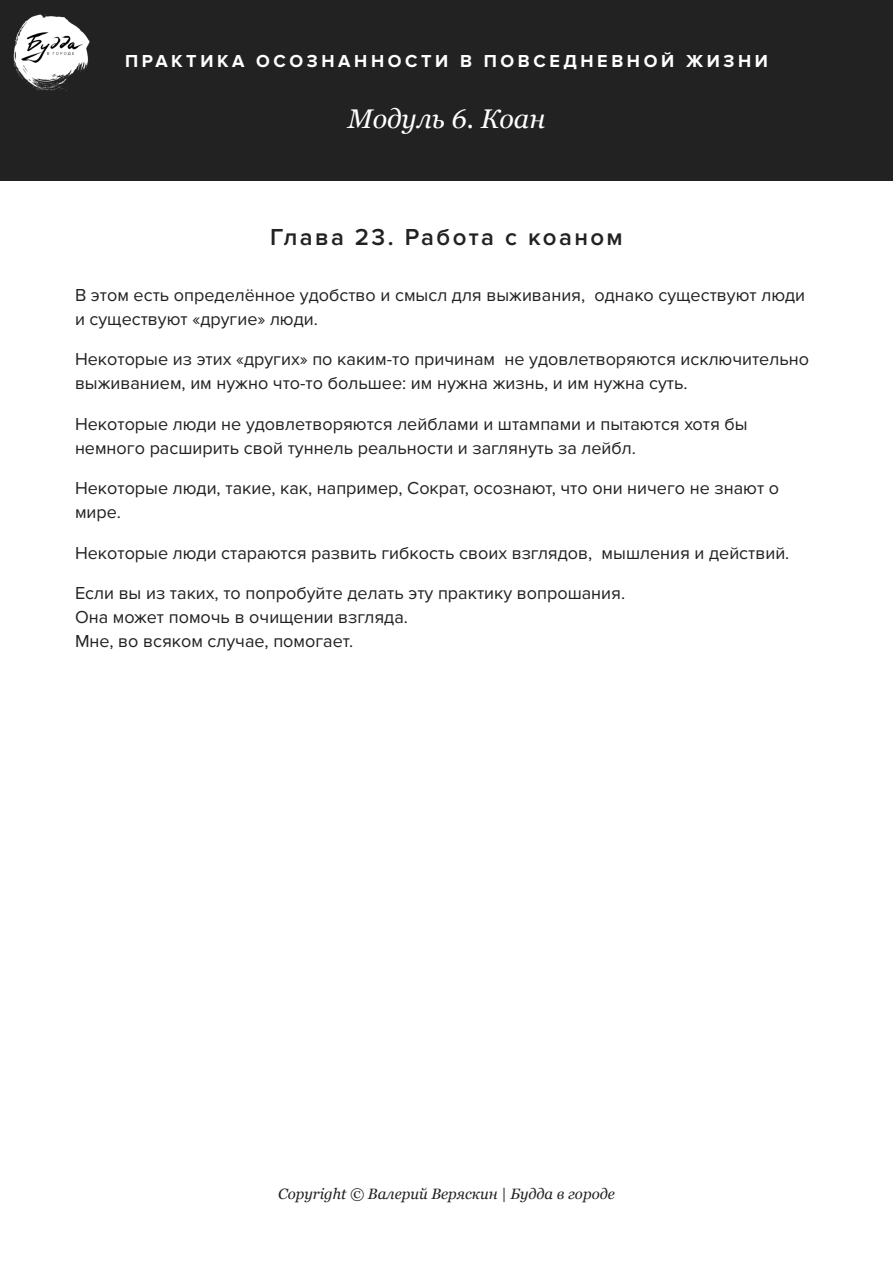
<style>
.page{position:relative;width:893px;height:1263px;background:#fff}
.page>*{position:absolute;margin:0;border:0;box-sizing:border-box;transform-origin:0 0}
.t1{font:italic 27px "Georgia";color:#fff}
.t2{font:600 24px "Proxima Nova";letter-spacing:.1em;color:#222}
.t3{font:18px/24px "Proxima Nova";color:#222}
.t4{font:700 18px "Proxima Nova";letter-spacing:.2em;color:#fff}
.t5{font:italic 15px "Georgia";color:#222}
</style>
<div class="page">
<div style="left:0;top:0;width:893px;height:180px;background:#222"></div>
<img style="left:13px;top:14px;width:77px;height:77px">
<p class="t4" style="left:125px;top:50px;width:644px">ПРАКТИКА ОСОЗНАННОСТИ В ПОВСЕДНЕВНОЙ ЖИЗНИ</p>
<p class="t1" style="left:348px;top:99px;width:199px">Модуль 6. Коан</p>
<p class="t2" style="left:270px;top:224px;width:354px">Глава 23. Работа с коаном</p>
<p class="t3" style="left:75px;top:283px;width:732px">В этом есть определённое удобство и смысл для выживания, однако существуют люди и существуют «другие» люди.</p>
<p class="t3" style="left:75px;top:348px;width:735px">Некоторые из этих «других» по каким-то причинам не удовлетворяются исключительно выживанием, им нужно что-то большее: им нужна жизнь, и им нужна суть.</p>
<p class="t3" style="left:75px;top:412px;width:674px">Некоторые люди не удовлетворяются лейблами и штампами и пытаются хотя бы немного расширить свой туннель реальности и заглянуть за лейбл.</p>
<p class="t3" style="left:75px;top:477px;width:706px">Некоторые люди, такие, как, например, Сократ, осознают, что они ничего не знают о мире.</p>
<p class="t3" style="left:75px;top:541px;width:716px">Некоторые люди стараются развить гибкость своих взглядов, мышления и действий.</p>
<p class="t3" style="left:75px;top:582px;width:552px">Если вы из таких, то попробуйте делать эту практику вопрошания.</p>
<p class="t3" style="left:75px;top:606px;width:335px">Она может помочь в очищении взгляда.</p>
<p class="t3" style="left:75px;top:630px;width:280px">Мне, во всяком случае, помогает.</p>
<p class="t5" style="left:278px;top:1183px;width:338px">Copyright © Валерий Веряскин | Будда в городе</p>
</div>
